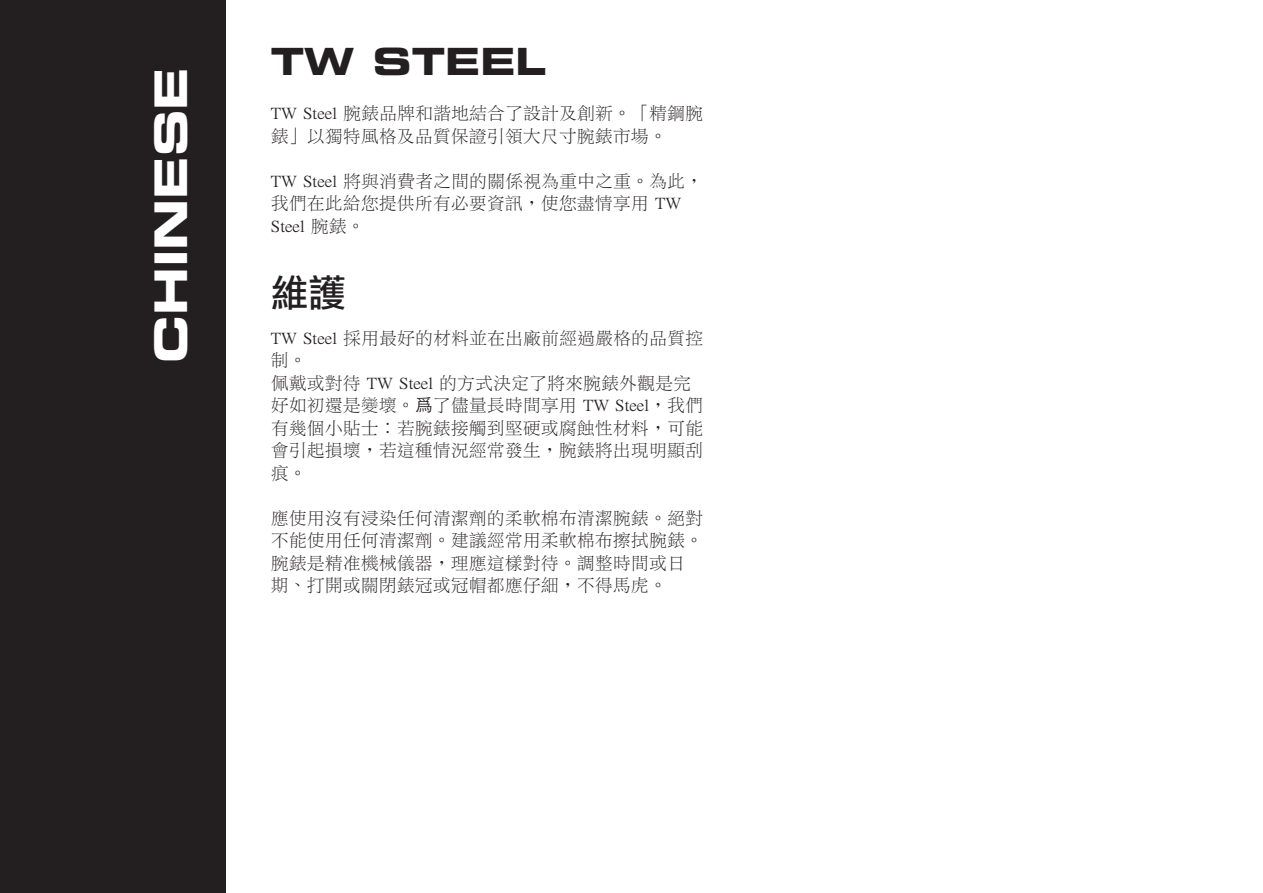
<style>
.page{position:relative;width:1263px;height:893px;background:#fff}
.page>*{position:absolute;margin:0;border:0;box-sizing:border-box;transform-origin:0 0}
.t1{font:45px "Eurostile LT Std Bold Ex 2";color:#fff}
.Titel_informatie{font:37.5px "Eurostile LT Std Bold Ex 2";color:#231f20}
.Chinees_Titel_inform{font:37.5px "Li Gothic Med";color:#231f20}
.Chinees_Broodtekst{font:300 18px/22.5px "Li Sung";color:#231f20}
.s1{font-family:"ST Heiti TC"}
</style>
<div class="page">
<div style="left:0;top:0;width:226px;height:893px;background:#231f20"></div>
<p class="t1" style="left:139px;top:363px;width:297px;rotate:-90deg">CHINESE</p>
<p class="Titel_informatie" style="left:271px;top:35px;width:277px">TW STEEL</p>
<p class="Chinees_Broodtekst" style="left:271px;top:102px;width:434px">TW Steel 腕錶品牌和諧地結合了設計及創新。「精鋼腕錶」以獨特風格及品質保證引領大尺寸腕錶市場。</p>
<p class="Chinees_Broodtekst" style="left:271px;top:169px;width:434px">TW Steel 將與消費者之間的關係視為重中之重。為此，我們在此給您提供所有必要資訊，使您盡情享用 TW<br>Steel 腕錶。</p>
<p class="Chinees_Titel_inform" style="left:271px;top:273px;width:76px">維護</p>
<p class="Chinees_Broodtekst" style="left:271px;top:326px;width:434px">TW Steel 採用最好的材料並在出廠前經過嚴格的品質控制。</p>
<p class="Chinees_Broodtekst" style="left:271px;top:371px;width:434px">佩戴或對待 TW Steel 的方式決定了將來腕錶外觀是完好如初還是變壞。<span class="s1">爲</span>了儘量長時間享用 TW Steel，我們有幾個小貼士：若腕錶接觸到堅硬或腐蝕性材料，可能會引起損壞，若這種情況經常發生，腕錶將出現明顯刮痕。</p>
<p class="Chinees_Broodtekst" style="left:271px;top:506px;width:433px">應使用沒有浸染任何清潔劑的柔軟棉布清潔腕錶。絕對不能使用任何清潔劑。建議經常用柔軟棉布擦拭腕錶。腕錶是精准機械儀器，理應這樣對待。調整時間或日期、打開或關閉錶冠或冠帽都應仔細，不得馬虎。</p>
</div>
